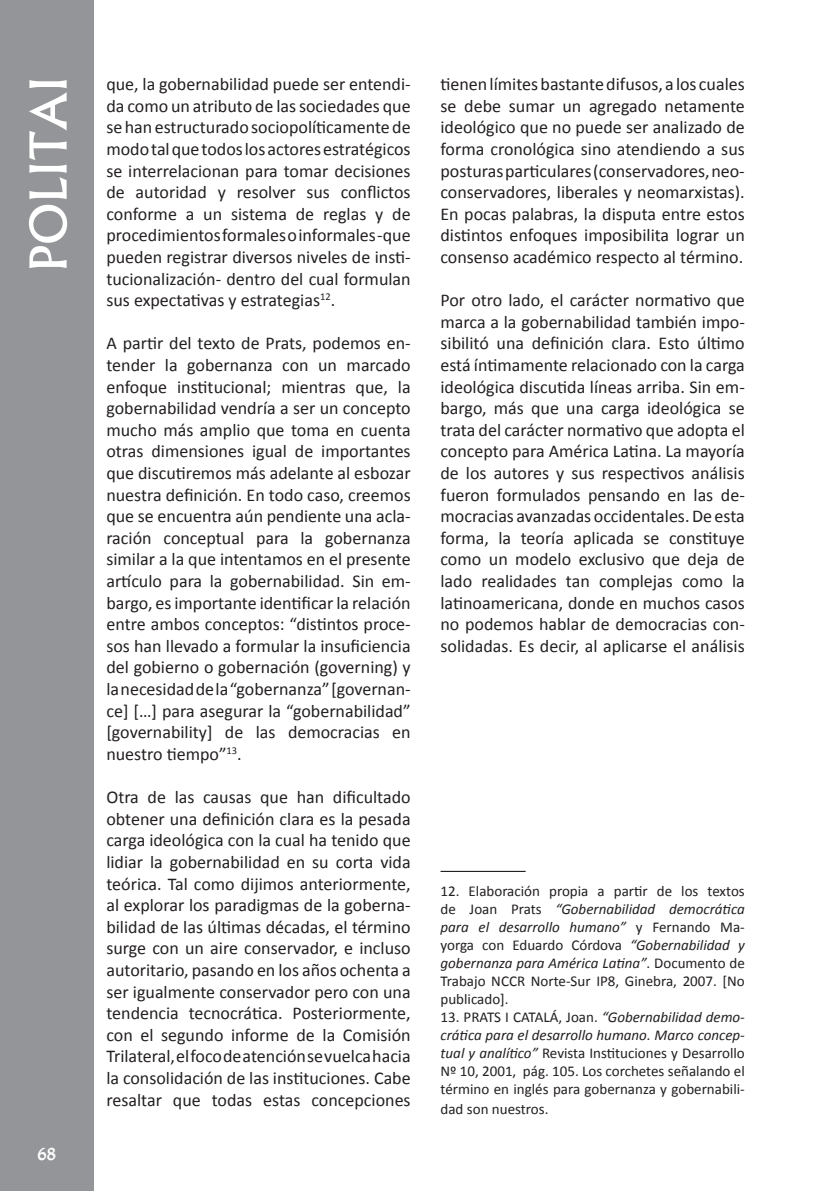
<style>
.page{position:relative;width:830px;height:1191px;background:#fff}
.page>*{position:absolute;margin:0;border:0;box-sizing:border-box;transform-origin:0 0}
.t1{font:54px "Narkisim";color:#fff}
.t2{font:22.5px "Narkisim";color:#fff}
.t3{font:18px/21.6px "Calibri";color:#231f20;text-align:justify}
.t4{font:15px/18px "Calibri";color:#231f20;text-align:justify}
.s1{font-style:italic}
</style>
<div class="page">
<div style="left:0;top:0;width:94px;height:1191px;background:#939598"></div>
<hr style="left:440px;top:871px;width:85px;height:1px;background:#231f20">
<h1 class="t1" style="left:27px;top:270px;width:195px;rotate:-90deg">POLITAI</h1>
<p class="t3" style="left:106px;top:72px;width:306px">que, la gobernabilidad puede ser entendi&shy;da como un atributo de las sociedades que se han estructurado sociopolíticamente de modo tal que todos los actores estratégicos se interrelacionan para tomar decisiones de autoridad y resolver sus conflictos conforme a un sistema de reglas y de procedimientos formales o informales -que pueden registrar diversos niveles de insti&shy;tucionalización- dentro del cual formulan sus expectativas y estrategias<sup>12</sup>.</p>
<p class="t3" style="left:106px;top:332px;width:306px">A partir del texto de Prats, podemos en&shy;tender la gobernanza con un marcado enfoque institucional; mientras que, la gobernabilidad vendría a ser un concepto mucho más amplio que toma en cuenta otras dimensiones igual de importantes que discutiremos más adelante al esbozar nuestra definición. En todo caso, creemos que se encuentra aún pendiente una acla&shy;ración conceptual para la gobernanza similar a la que intentamos en el presente artículo para la gobernabilidad. Sin em&shy;bargo, es importante identificar la relación entre ambos conceptos: “distintos proce&shy;sos han llevado a formular la insuficiencia del gobierno o gobernación (governing) y la necesidad de la “gobernanza” [governan&shy;ce] […] para asegurar la “gobernabilidad” [governability] de las democracias en nuestro tiempo”<sup>13</sup>.</p>
<p class="t3" style="left:106px;top:785px;width:306px">Otra de las causas que han dificultado obtener una definición clara es la pesada carga ideológica con la cual ha tenido que lidiar la gobernabilidad en su corta vida teórica. Tal como dijimos anteriormente, al explorar los paradigmas de la goberna&shy;bilidad de las últimas décadas, el término surge con un aire conservador, e incluso autoritario, pasando en los años ochenta a ser igualmente conservador pero con una tendencia tecnocrática. Posteriormente, con el segundo informe de la Comisión Trilateral, el foco de atención se vuelca hacia la consolidación de las instituciones. Cabe resaltar que todas estas concepciones</p>
<p class="t2" style="left:37px;top:1143px;width:20px">68</p>
<p class="t3" style="left:440px;top:72px;width:306px">tienen límites bastante difusos, a los cuales se debe sumar un agregado netamente ideológico que no puede ser analizado de forma cronológica sino atendiendo a sus posturas particulares (conservadores, neo&shy;conservadores, liberales y neomarxistas).<br>En pocas palabras, la disputa entre estos distintos enfoques imposibilita lograr un consenso académico respecto al término.</p>
<p class="t3" style="left:440px;top:288px;width:306px">Por otro lado, el carácter normativo que marca a la gobernabilidad también impo&shy;sibilitó una definición clara. Esto último está íntimamente relacionado con la carga ideológica discutida líneas arriba. Sin em&shy;bargo, más que una carga ideológica se trata del carácter normativo que adopta el concepto para América Latina. La mayoría de los autores y sus respectivos análisis fueron formulados pensando en las de&shy;mocracias avanzadas occidentales. De esta forma, la teoría aplicada se constituye como un modelo exclusivo que deja de lado realidades tan complejas como la latinoamericana, donde en muchos casos no podemos hablar de democracias con&shy;solidadas. Es decir, al aplicarse el análisis</p>
<p class="t4" style="left:440px;top:881px;width:306px">12. Elaboración propia a partir de los textos de Joan Prats <span class="s1">“Gobernabilidad democrática para el desarrollo humano”</span> y Fernando Ma&shy;yorga con Eduardo Córdova <span class="s1">“Gobernabilidad y gobernanza para América Latina”</span>. Documento de Trabajo NCCR Norte-Sur IP8, Ginebra, 2007. [No publicado].</p>
<p class="t4" style="left:440px;top:1007px;width:306px">13. PRATS I CATALÁ, Joan. <span class="s1">“Gobernabilidad demo&shy;crática para el desarrollo humano. Marco concep&shy;tual y analítico”</span> Revista Instituciones y Desarrollo Nº 10, 2001, pág. 105. Los corchetes señalando el término en inglés para gobernanza y gobernabili-</p>
<p class="t4" style="left:440px;top:1098px;width:109px">dad son nuestros.</p>
</div>
